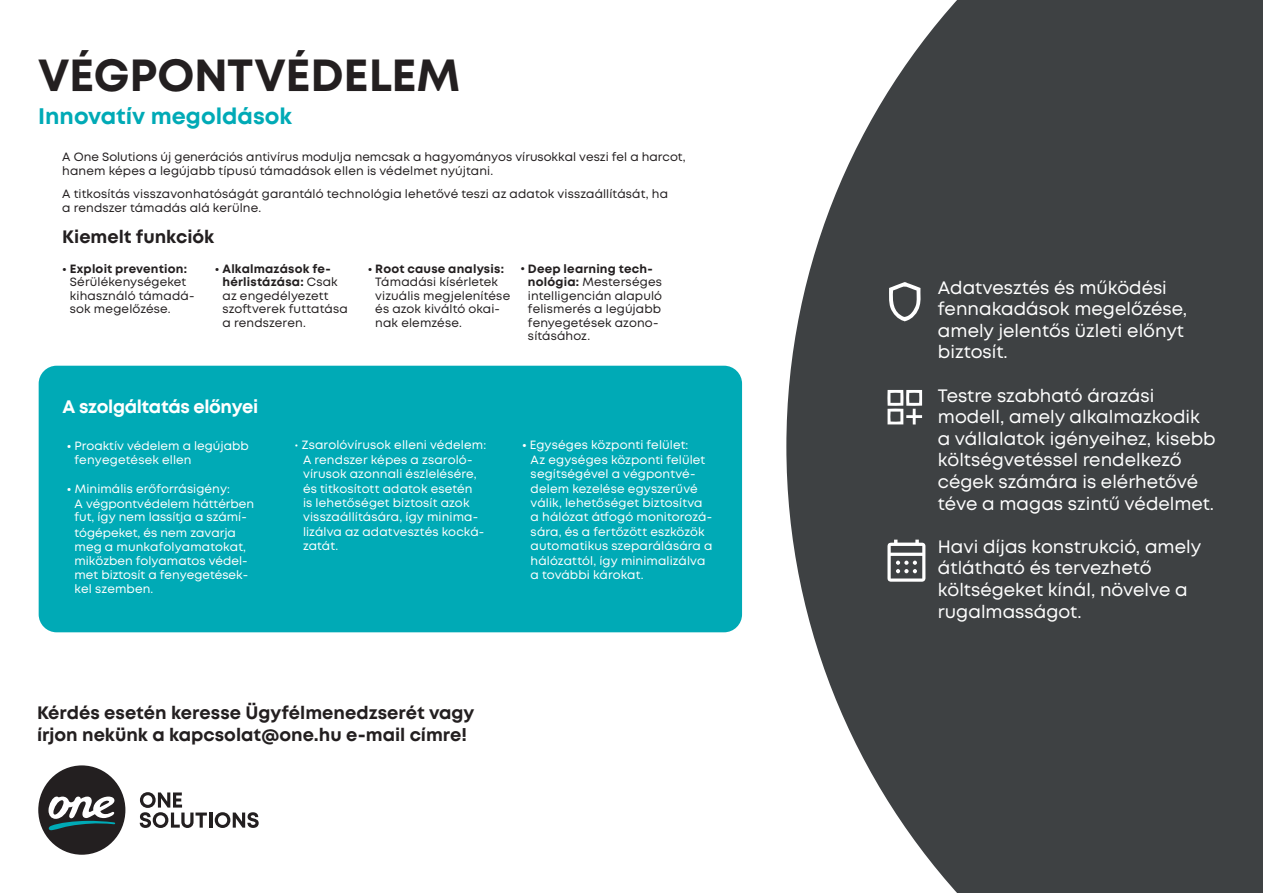
<style>
.page{position:relative;width:1263px;height:893px;background:#fff}
.page>*{position:absolute;margin:0;border:0;box-sizing:border-box;transform-origin:0 0}
.t1{font:700 45px "Mont";letter-spacing:-.005em;color:#231f20}
.t2{font:700 22.5px "Mont";color:#00aab6}
.t3{font:18px/21.6px "Mont";color:#fff}
.t4{font:700 18px/21.6px "Mont";color:#231f20}
.t5{font:700 18px "Mont";letter-spacing:-.02em;color:#fff}
.t6{font:12px/14.4px "Mont";letter-spacing:.005em;color:#fff}
.t7{font:12px/13.5px "Mont";letter-spacing:.01em;color:#231f20}
.t8{font:700 12px "Mont";letter-spacing:.015em;color:#231f20}
.s1{font-weight:700}
</style>
<div class="page">
<svg style="left:786px;top:0;width:477px;height:893px;background:#545658"></svg>
<div style="left:38px;top:765px;width:87px;height:90px;background:#231f20;border-radius:50%"></div>
<svg style="left:49px;top:797px;width:66px;height:33px"></svg>
<svg style="left:215px;top:812px;width:44px;height:16px"></svg>
<hr style="left:209px;top:812px;width:3px;height:16px;background:#231f20">
<svg style="left:140px;top:792px;width:67px;height:36px"></svg>
<div style="left:39px;top:366px;width:703px;height:266px;background:#00aab6;border-radius:18px"></div>
<svg style="left:888px;top:282px;width:33px;height:39px"></svg>
<svg style="left:887px;top:390px;width:35px;height:34px"></svg>
<svg style="left:887px;top:540px;width:38px;height:42px"></svg>
<h1 class="t1" style="left:38px;top:46px;width:424px">VÉGPONTVÉDELEM</h1>
<h2 class="t2" style="left:38px;top:102px;width:255px">Innovatív megoldások</h2>
<p class="t7" style="left:62px;top:149px;width:625px;line-height:14.4px">A One Solutions új generációs antivírus modulja nemcsak a hagyományos vírusokkal veszi fel a harcot, hanem képes a legújabb típusú támadások ellen is védelmet nyújtani.</p>
<p class="t7" style="left:62px;top:187px;width:607px;line-height:14.4px">A titkosítás visszavonhatóságát garantáló technológia lehetővé teszi az adatok visszaállítását, ha a rendszer támadás alá kerülne.</p>
<h3 class="t4" style="left:62px;top:225px;width:154px">Kiemelt funkciók</h3>
<p class="t8" style="left:62px;top:261px;width:126px">• Exploit prevention:</p>
<p class="t7" style="left:70px;top:275px;width:126px">Sérülékenységeket kihasználó támadá&shy;sok megelőzése.</p>
<p class="t7" style="left:223px;top:262px;width:127px;text-indent:-8px"><span class="s1">• Alkalmazások fe&shy;hérlistázása:</span> Csak az engedélyezett szoftverek futtatása a rendszeren.</p>
<p class="t8" style="left:368px;top:261px;width:138px">• Root cause analysis:</p>
<p class="t7" style="left:528px;top:262px;width:136px;text-indent:-8px"><span class="s1">• Deep learning tech&shy;nológia:</span> Mesterséges intelligencián alapuló felismerés a legújabb fenyegetések azono&shy;sításához.</p>
<p class="t7" style="left:375px;top:275px;width:136px">Támadási kísérletek vizuális megjelenítése és azok kiváltó okai&shy;nak elemzése.</p>
<h3 class="t5" style="left:63px;top:395px;width:197px">A szolgáltatás előnyei</h3>
<p class="t6" style="left:75px;top:439px;width:176px;line-height:13.6px;text-indent:-8px"><span class="s1">•</span> Proaktív védelem a legújabb fenyegetések ellen</p>
<p class="t6" style="left:75px;top:481px;width:181px;line-height:15.1px;text-indent:-8px"><span class="s1">•</span> Minimális erőforrásigény:<br>A végpontvédelem háttérben</p>
<p class="t6" style="left:75px;top:510px;width:175px">fut, így nem lassítja a számí&shy;tógépeket, és nem zavarja meg a munkafolyamatokat, miközben folyamatos védel&shy;met biztosít a fenyegetések&shy;kel szemben.</p>
<p class="t6" style="left:303px;top:438px;width:185px;text-indent:-9px">• Zsarolóvírusok elleni védelem:<br>A rendszer képes a zsaroló&shy;vírusok azonnali észlelésére, és titkosított adatok esetén<br>is lehetőséget biztosít azok visszaállítására, így minima&shy;lizálva az adatvesztés kocká&shy;zatát.</p>
<p class="t6" style="left:531px;top:438px;width:183px;text-indent:-9px"><span class="s1">•</span> Egységes központi felület:<br>Az egységes központi felület segítségével a végpontvé&shy;delem kezelése egyszerűvé válik, lehetőséget biztosítva a hálózat átfogó monitorozá&shy;sára, és a fertőzött eszközök automatikus szeparálására a hálózattól, így minimalizálva a további károkat.</p>
<h3 class="t4" style="left:37px;top:702px;width:439px">Kérdés esetén keresse Ügyfélmenedzserét vagy írjon nekünk a kapcsolat@one.hu e-mail címre!</h3>
<h3 class="t3" style="left:938px;top:277px;width:251px">Adatvesztés és működési fennakadások megelőzése, amely jelentős üzleti előnyt biztosít.</h3>
<h3 class="t3" style="left:938px;top:385px;width:279px">Testre szabható árazási modell, amely alkalmazkodik a vállalatok igényeihez, kisebb költségvetéssel rendelkező cégek számára is elérhetővé téve a magas szintű védelmet.</h3>
<h3 class="t3" style="left:938px;top:536px;width:265px">Havi díjas konstrukció, amely átlátható és tervezhető költségeket kínál, növelve a rugalmasságot.</h3>
</div>
